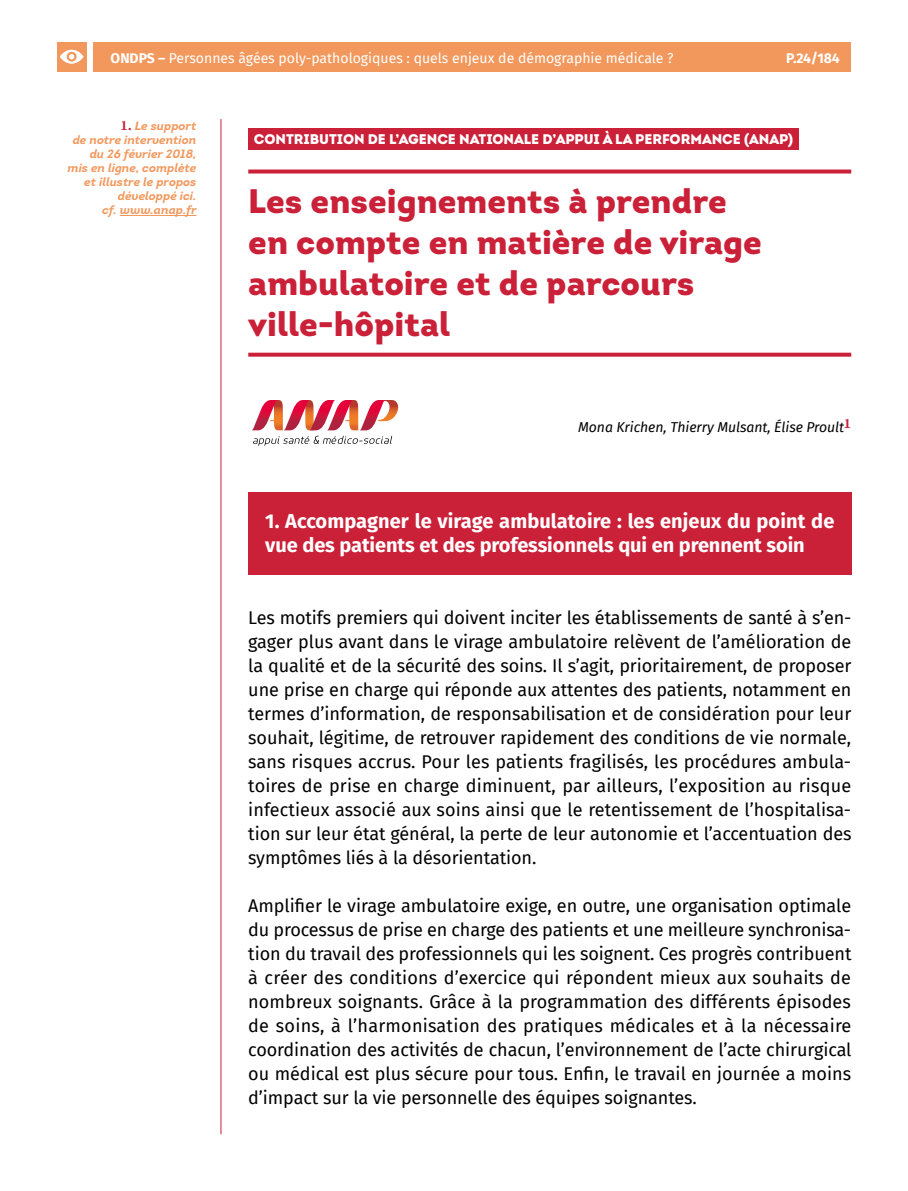
<style>
.page{position:relative;width:908px;height:1191px;background:#fff}
.page>*{position:absolute;margin:0;border:0;box-sizing:border-box;transform-origin:0 0}
.t1{font:900 34px/40.8px "Intro";color:#ca2038}
.t2{font:700 20px/24px "Fira Sans";letter-spacing:-.005em;color:#fff}
.t3{font:18px/24px "Fira Sans";letter-spacing:-.005em;color:#000;text-align:justify}
.t4{font:14px "Fira Sans";color:#fff}
.t5{font:900 14px "Intro";letter-spacing:-.005em;color:#fff}
.t6{font:italic 14px "Fira Sans";letter-spacing:-.005em;color:#000}
.t7{font:700 14px "Fira Sans";color:#fff}
.t8{font:italic 700 12px/14px "Intro";color:#f2985c;text-align:right}
.s1{font-weight:700}
.s2{font-family:"Source Serif Pro";font-style:normal;font-size:14px;color:#ca2038}
</style>
<div class="page">
<hr style="left:220px;top:119px;width:1px;height:1015px;background:#ca2038">
<div style="left:94px;top:42px;width:756px;height:30px;background:#f2985c"></div>
<div style="left:57px;top:42px;width:29px;height:30px;background:#f2985c"></div>
<svg style="left:60px;top:50px;width:23px;height:14px"></svg>
<div style="left:248px;top:128px;width:550px;height:22px;background:#ca2038"></div>
<svg style="left:248px;top:169px;width:602px;height:4px;background:#d03d51"></svg>
<svg style="left:248px;top:353px;width:602px;height:4px;background:#ce3147"></svg>
<div style="left:248px;top:492px;width:602px;height:82px;background:#ca2038"></div>
<hr style="left:120px;top:215px;width:76px;height:1px;background:#f2985c">
<svg style="left:252px;top:400px;width:147px;height:46px"></svg>
<p class="t4" style="left:111px;top:48px;width:564px"><span class="s1">ONDPS –</span> Personnes âgées poly-pathologiques : quels enjeux de démographie médicale ?</p>
<p class="t7" style="left:786px;top:47px;width:55px">P.24/184</p>
<p class="t8" style="left:68px;top:119px;width:130px"><span class="s2">1.</span> Le support<br>de notre intervention du 26 février 2018, mis en ligne, complète et illustre le propos développé ici.<br>cf. www.anap.fr</p>
<p class="t5" style="left:254px;top:130px;width:540px">CONTRIBUTION DE L’AGENCE NATIONALE D’APPUI À LA PERFORMANCE (ANAP)</p>
<h1 class="t1" style="left:248px;top:180px;width:515px">Les enseignements à prendre en compte en matière de virage ambulatoire et de parcours ville-hôpital</h1>
<p class="t6" style="left:578px;top:417px;width:274px">Mona Krichen, Thierry Mulsant, Élise Proult<sup>1</sup></p>
<p class="t2" style="left:265px;top:508px;width:570px">1. Accompagner le virage ambulatoire : les enjeux du point de vue des patients et des professionnels qui en prennent soin</p>
<p class="t3" style="left:248px;top:605px;width:604px">Les motifs premiers qui doivent inciter les établissements de santé à s’en&shy;gager plus avant dans le virage ambulatoire relèvent de l’amélioration de la qualité et de la sécurité des soins. Il s’agit, prioritairement, de proposer une prise en charge qui réponde aux attentes des patients, notamment en termes d’information, de responsabilisation et de considération pour leur souhait, légitime, de retrouver rapidement des conditions de vie normale, sans risques accrus. Pour les patients fragilisés, les procédures ambula&shy;toires de prise en charge diminuent, par ailleurs, l’exposition au risque infectieux associé aux soins ainsi que le retentissement de l’hospitalisa&shy;tion sur leur état général, la perte de leur autonomie et l’accentuation des symptômes liés à la désorientation.</p>
<p class="t3" style="left:248px;top:893px;width:604px">Amplifier le virage ambulatoire exige, en outre, une organisation optimale du processus de prise en charge des patients et une meilleure synchronisa&shy;tion du travail des professionnels qui les soignent. Ces progrès contribuent à créer des conditions d’exercice qui répondent mieux aux souhaits de nombreux soignants. Grâce à la programmation des différents épisodes de soins, à l’harmonisation des pratiques médicales et à la nécessaire coordination des activités de chacun, l’environnement de l’acte chirurgical ou médical est plus sécure pour tous. Enfin, le travail en journée a moins d’impact sur la vie personnelle des équipes soignantes.</p>
</div>
